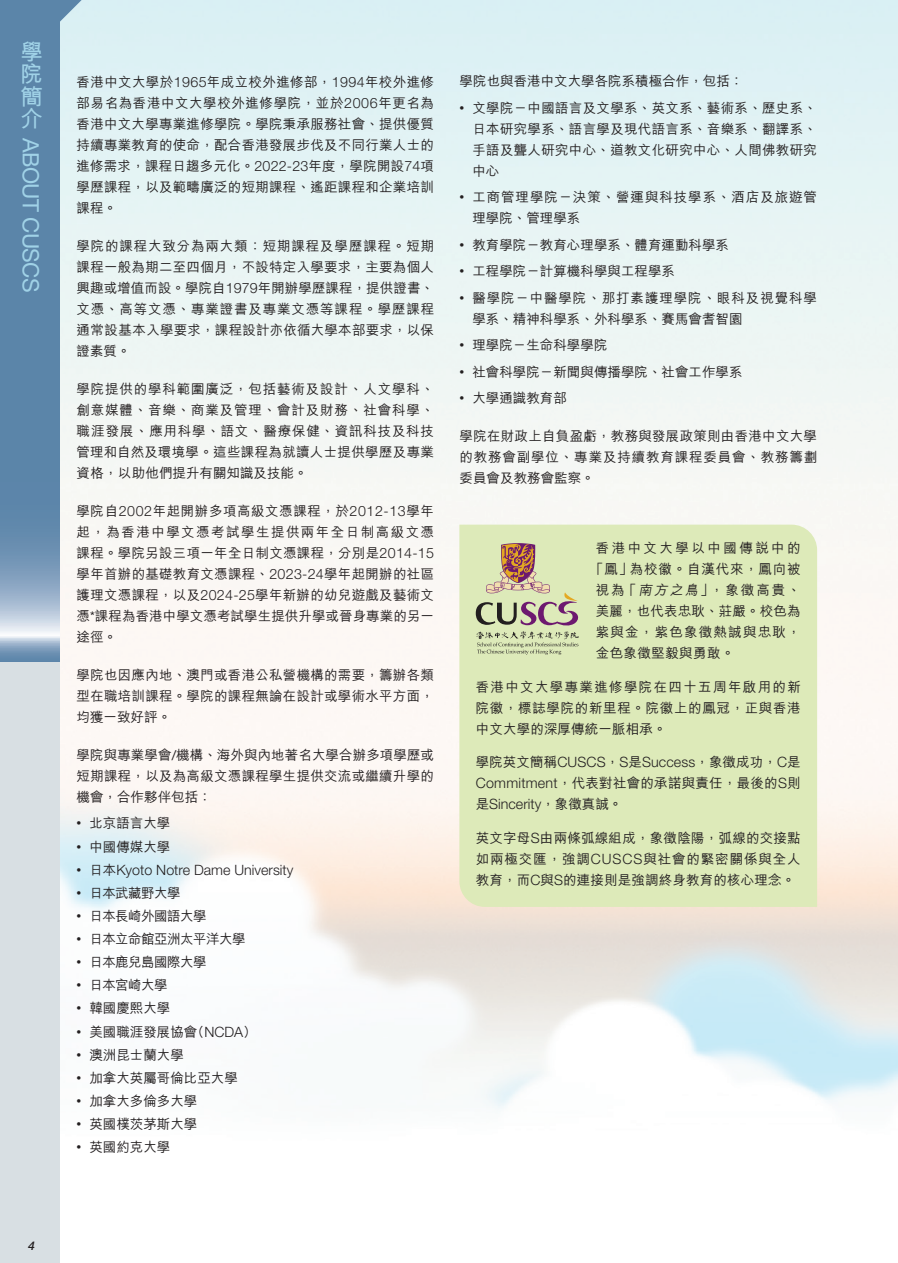
<style>
.page{position:relative;width:898px;height:1263px;background:#fff}
.page>*{position:absolute;margin:0;border:0;box-sizing:border-box;transform-origin:0 0}
.t1{font:22.5px "Helvetica Neue LT Std";letter-spacing:-.025em;color:#a0d2e7}
.t2{font:700 22.5px/22.5px "M Hei HK";color:#a0d2e7;text-align:justify}
.t3{font:300 14.25px "Helvetica Neue LT Std";color:#231f20}
.t4{font:500 13.5px/21px "M Hei HK";letter-spacing:.015em;color:#231f20;text-align:justify}
.t5{font:500 13.5px/21px "M Hei HK";letter-spacing:.065em;color:#231f20}
.t6{font:500 13.5px "M Hei HK";letter-spacing:-.04em;color:#231f20}
.t7{font:500 13.5px "M Hei HK";letter-spacing:.06em;color:#231f20}
.t8{font:500 13.5px "M Hei HK";letter-spacing:.09em;color:#231f20}
.t9{font:500 13.5px "M Hei HK";letter-spacing:.18em;color:#231f20}
.t10{font:italic 500 12px "Helvetica Neue LT Std";color:#231f20}
.s1{font-family:"Helvetica Neue LT Std";font-weight:300;font-size:14.25px}
.s2{font-family:"Helvetica Neue LT Std";font-weight:400}
.s3{font-family:"Myriad Pro";font-weight:300;font-size:19.5px}
.s4{font-family:"Myriad Pro";font-size:19.5px}
.s5{font-family:"M Hei HK";font-weight:500;font-size:13.5px}
.s6{font-style:italic}
</style>
<div class="page">
<svg style="left:60px;top:0;width:34px;height:22px"></svg>
<div style="left:0;top:661px;width:60px;height:602px;background:#d8dfe3"></div>
<svg style="left:0;top:0;width:60px;height:661px;background:#668daf"></svg>
<div style="left:459px;top:525px;width:357px;height:382px;background:#ddeab9"></div>
<svg style="left:475px;top:543px;width:107px;height:112px;background:#c7c4a0"></svg>
<h1 class="t2" style="left:20px;top:39px;width:24px">學院簡介</h1>
<h1 class="t1" style="left:44px;top:138px;width:156px;rotate:90deg">ABOUT CUSCS</h1>
<p class="t4" style="left:77px;top:70px;width:359px">香港中文大學於<span class="s1">1965</span>年成立校外進修部，<span class="s1">1994</span>年校外進修部易名為香港中文大學校外進修學院，並於<span class="s1">2006</span>年更名為香港中文大學專業進修學院。學院秉承服務社會、提供優質持續專業教育的使命，配合香港發展步伐及不同行業人士的進修需求，課程日趨多元化。<span class="s1">2022-23</span>年度，學院開設<span class="s1">74</span>項學歷課程，以及範疇廣泛的短期課程、遙距課程和企業培訓課程。</p>
<p class="t4" style="left:77px;top:234px;width:359px">學院的課程大致分為兩大類：短期課程及學歷課程。短期課程一般為期二至四個月，不設特定入學要求，主要為個人興趣或增值而設。學院自<span class="s1">1979</span>年開辦學歷課程，提供證書、文憑、高等文憑、專業證書及專業文憑等課程。學歷課程通常設基本入學要求，課程設計亦依循大學本部要求，以保證素質。</p>
<p class="t4" style="left:77px;top:377px;width:359px">學院提供的學科範圍廣泛，包括藝術及設計、人文學科、創意媒體、音樂、商業及管理、會計及財務、社會科學、職涯發展、應用科學、語文、醫療保健、資訊科技及科技管理和自然及環境學。這些課程為就讀人士提供學歷及專業資格，以助他們提升有關知識及技能。</p>
<p class="t4" style="left:77px;top:499px;width:359px">學院自<span class="s1">2002</span>年起開辦多項高級文憑課程，於<span class="s1">2012-13</span>學年起，為香港中學文憑考試學生提供兩年全日制高級文憑課程。學院另設三項一年全日制文憑課程，分別是<span class="s1">2014-15</span>學年首辦的基礎教育文憑課程、<span class="s1">2023-24</span>學年起開辦的社區護理文憑課程，以及<span class="s1">2024-25</span>學年新辦的幼兒遊戲及藝術文憑<span class="s2">*</span>課程為香港中學文憑考試學生提供升學或晉身專業的另一途徑。</p>
<p class="t4" style="left:77px;top:663px;width:359px">學院也因應內地、澳門或香港公私營機構的需要，籌辦各類型在職培訓課程。學院的課程無論在設計或學術水平方面，均獲一致好評。</p>
<p class="t4" style="left:77px;top:743px;width:359px">學院與專業學會<span class="s2">/</span>機構、海外與內地著名大學合辦多項學歷或短期課程，以及為高級文憑課程學生提供交流或繼續升學的機會，合作夥伴包括：</p>
<p class="t4" style="left:77px;top:812px;width:95px"><span class="s3">•</span> 北京語言大學</p>
<p class="t4" style="left:77px;top:835px;width:95px"><span class="s3">•</span> 中國傳媒大學</p>
<p class="t3" style="left:77px;top:861px;width:218px"><span class="s4">•</span> <span class="s5">日本</span>Kyoto Notre Dame University</p>
<p class="t6" style="left:77px;top:883px;width:106px"><span class="s3">•</span> 日本武藏野大學</p>
<p class="t6" style="left:77px;top:906px;width:131px"><span class="s3">•</span> 日本長崎外國語大學</p>
<p class="t6" style="left:77px;top:929px;width:170px"><span class="s3">•</span> 日本立命館亞洲太平洋大學</p>
<p class="t6" style="left:77px;top:952px;width:131px"><span class="s3">•</span> 日本鹿兒島國際大學</p>
<p class="t4" style="left:77px;top:974px;width:93px"><span class="s3">•</span> 日本宮崎大學</p>
<p class="t4" style="left:77px;top:997px;width:95px"><span class="s3">•</span> 韓國慶熙大學</p>
<p class="t4" style="left:77px;top:1020px;width:181px"><span class="s3">•</span> 美國職涯發展協會（<span class="s1">NCDA</span>）</p>
<p class="t4" style="left:77px;top:1043px;width:109px"><span class="s3">•</span> 澳洲昆士蘭大學</p>
<p class="t4" style="left:77px;top:1066px;width:163px"><span class="s3">•</span> 加拿大英屬哥倫比亞大學</p>
<p class="t4" style="left:77px;top:1089px;width:122px"><span class="s3">•</span> 加拿大多倫多大學</p>
<p class="t4" style="left:77px;top:1112px;width:122px"><span class="s3">•</span> 英國樸茨茅斯大學</p>
<p class="t4" style="left:77px;top:1136px;width:95px"><span class="s3">•</span> 英國約克大學</p>
<p class="t4" style="left:459px;top:70px;width:285px">學院也與香港中文大學各院系積極合作，包括：</p>
<p class="t4" style="left:472px;top:96px;width:346px;text-indent:-13px"><span class="s3">•</span> 文學院－中國語言及文學系、英文系、藝術系、歷史系、日本研究學系、語言學及現代語言系、音樂系、翻譯系、手語及聾人研究中心、道教文化研究中心、人間佛教研究中心</p>
<p class="t5" style="left:472px;top:186px;width:346px;text-indent:-13px"><span class="s3">•</span> 工商管理學院－決策、營運與科技學系、酒店及旅遊管理學院、管理學系</p>
<p class="t4" style="left:459px;top:233px;width:271px"><span class="s3">•</span> 教育學院－教育心理學系、體育運動科學系</p>
<p class="t4" style="left:459px;top:260px;width:217px"><span class="s3">•</span> 工程學院－計算機科學與工程學系</p>
<p class="t5" style="left:472px;top:286px;width:346px;text-indent:-13px"><span class="s3">•</span> 醫學院－中醫學院、那打素護理學院、眼科及視覺科學學系、精神科學系、外科學系、賽馬會耆智園</p>
<p class="t4" style="left:459px;top:334px;width:149px"><span class="s3">•</span> 理學院－生命科學學院</p>
<p class="t4" style="left:459px;top:360px;width:284px"><span class="s3">•</span> 社會科學院－新聞與傳播學院、社會工作學系</p>
<p class="t4" style="left:459px;top:387px;width:109px"><span class="s3">•</span> 大學通識教育部</p>
<p class="t4" style="left:459px;top:425px;width:359px">學院在財政上自負盈虧，教務與發展政策則由香港中文大學的教務會副學位、專業及持續教育課程委員會、教務籌劃委員會及教務會監察。</p>
<p class="t9" style="left:595px;top:538px;width:206px">香港中文大學以中國傳說中的</p>
<p class="t7" style="left:590px;top:559px;width:212px">「鳳」為校徽。自漢代來，鳳向被</p>
<p class="t4" style="left:595px;top:578px;width:206px">視為「<span class="s6">南方之鳥</span>」，象徵高貴、</p>
<p class="t4" style="left:595px;top:599px;width:206px">美麗，也代表忠耿、莊嚴。校色為</p>
<p class="t8" style="left:595px;top:622px;width:206px">紫與金，紫色象徵熱誠與忠耿，</p>
<p class="t4" style="left:595px;top:641px;width:140px">金色象徵堅毅與勇敢。</p>
<p class="t4" style="left:475px;top:675px;width:326px">香港中文大學專業進修學院在四十五周年啟用的新院徽，標誌學院的新里程。院徽上的鳳冠，正與香港中文大學的深厚傳統一脈相承。</p>
<p class="t4" style="left:475px;top:751px;width:326px">學院英文簡稱<span class="s1">CUSCS</span>，<span class="s1">S</span>是<span class="s1">Success</span>，象徵成功，<span class="s1">C</span>是<br><span class="s1">Commitment</span>，代表對社會的承諾與責任，最後的<span class="s1">S</span>則</p>
<p class="t3" style="left:475px;top:795px;width:148px"><span class="s5">是</span>Sincerity<span class="s5">，象徵真誠。</span></p>
<p class="t4" style="left:475px;top:826px;width:326px">英文字母<span class="s1">S</span>由兩條弧線組成，象徵陰陽，弧線的交接點如兩極交匯，強調<span class="s1">CUSCS</span>與社會的緊密關係與全人教育，而<span class="s1">C</span>與<span class="s1">S</span>的連接則是強調終身教育的核心理念。</p>
<p class="t10" style="left:28px;top:1239px;width:8px">4</p>
</div>
